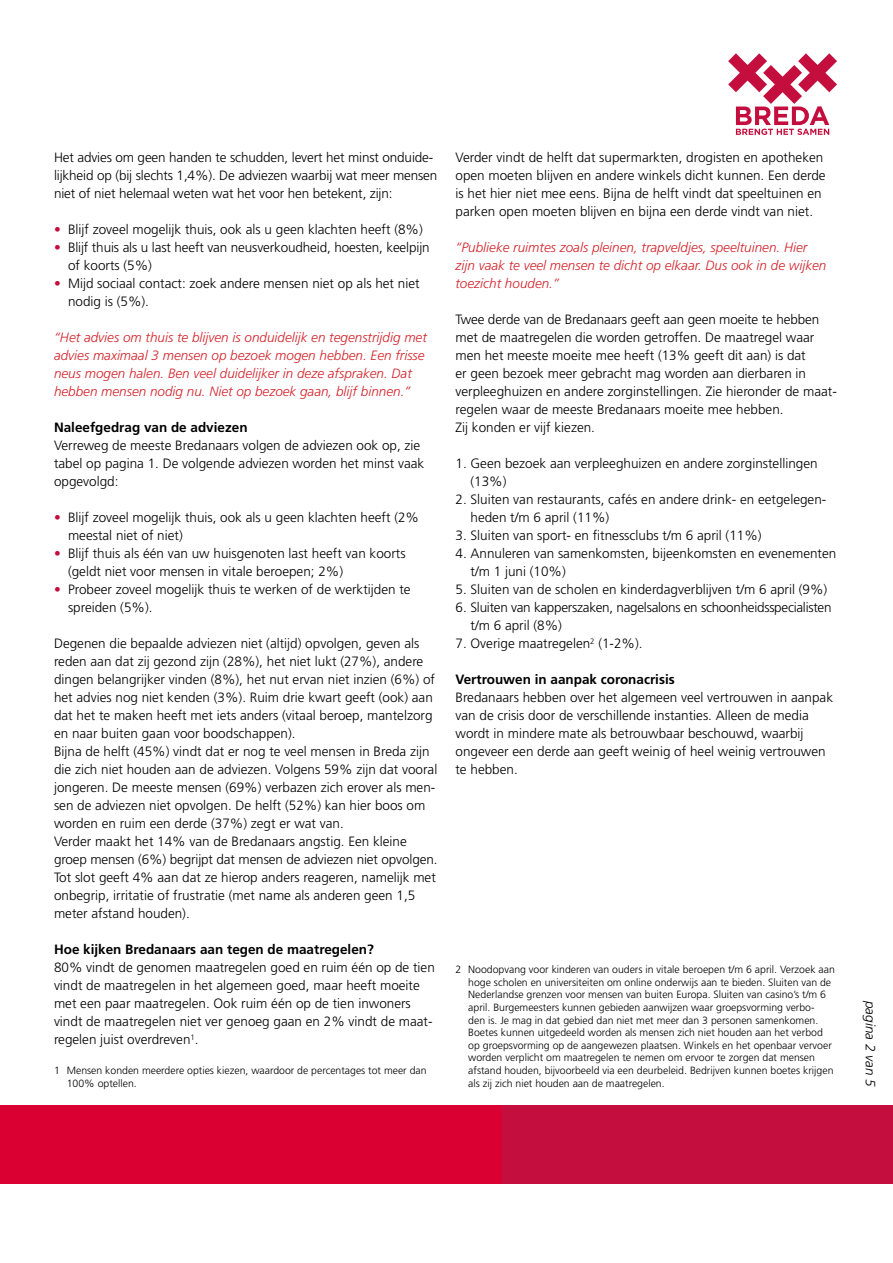
<style>
.page{position:relative;width:893px;height:1263px;background:#fff}
.page>*{position:absolute;margin:0;border:0;box-sizing:border-box;transform-origin:0 0}
.P_basistekst{font:300 13.5px/18px "Frutiger LT Std";color:#000}
.P_basistekst-2{font:italic 300 13.5px/18px "Frutiger LT Std";color:#d2232a}
.P_basistekst-3{font:300 13.5px/18px "Frutiger LT Std";letter-spacing:-.02em;color:#000}
._2_kopje{font:700 13.5px "Frutiger LT Std";color:#000}
.P_basistekst-4{font:700 13.5px "Frutiger LT Std";color:#000}
.t1{font:italic 300 13.5px "Frutiger LT Std";color:#000}
.P_Voetnoot{font:300 10.5px/12.6px "Frutiger LT Std";color:#000}
.s1{color:#c40e3e}
</style>
<div class="page">
<div style="left:0;top:1105px;width:517px;height:79px;background:#db0032"></div>
<div style="left:502px;top:1105px;width:391px;height:79px;background:#c40e3e"></div>
<svg style="left:728px;top:53px;width:109px;height:82px"></svg>
<p class="P_basistekst" style="left:54px;top:149px;width:385px">Het advies om geen handen te schudden, levert het minst onduide&shy;lijkheid op (bij slechts 1,4%). De adviezen waarbij wat meer mensen niet of niet helemaal weten wat het voor hen betekent, zijn:</p>
<p class="P_basistekst" style="left:54px;top:221px;width:370px"><span class="s1">•</span> Blijf zoveel mogelijk thuis, ook als u geen klachten heeft (8%)</p>
<p class="P_basistekst" style="left:68px;top:239px;width:363px;text-indent:-14px"><span class="s1">•</span> Blijf thuis als u last heeft van neusverkoudheid, hoesten, keelpijn of koorts (5%)</p>
<p class="P_basistekst" style="left:68px;top:275px;width:353px;text-indent:-14px"><span class="s1">•</span> Mijd sociaal contact: zoek andere mensen niet op als het niet nodig is (5%).</p>
<p class="P_basistekst-2" style="left:54px;top:328px;width:374px">“Het advies om thuis te blijven is onduidelijk en tegenstrijdig met advies maximaal 3 mensen op bezoek mogen hebben. Een frisse neus mogen halen. Ben veel duidelijker in deze afspraken. Dat hebben mensen nodig nu. Niet op bezoek gaan, blijf binnen.”</p>
<p class="_2_kopje" style="left:54px;top:419px;width:195px">Naleefgedrag van de adviezen</p>
<p class="P_basistekst" style="left:54px;top:437px;width:372px">Verreweg de meeste Bredanaars volgen de adviezen ook op, zie tabel op pagina 1. De volgende adviezen worden het minst vaak opgevolgd:</p>
<p class="P_basistekst" style="left:68px;top:509px;width:353px;text-indent:-14px"><span class="s1">•</span> Blijf zoveel mogelijk thuis, ook als u geen klachten heeft (2% meestal niet of niet)</p>
<p class="P_basistekst" style="left:68px;top:545px;width:339px;text-indent:-14px"><span class="s1">•</span> Blijf thuis als één van uw huisgenoten last heeft van koorts (geldt niet voor mensen in vitale beroepen; 2%)</p>
<p class="P_basistekst" style="left:68px;top:581px;width:344px;text-indent:-14px"><span class="s1">•</span> Probeer zoveel mogelijk thuis te werken of de werktijden te spreiden (5%).</p>
<p class="P_basistekst" style="left:54px;top:635px;width:383px">Degenen die bepaalde adviezen niet (altijd) opvolgen, geven als reden aan dat zij gezond zijn (28%), het niet lukt (27%), andere dingen belangrijker vinden (8%), het nut ervan niet inzien (6%) of het advies nog niet kenden (3%). Ruim drie kwart geeft (ook) aan dat het te maken heeft met iets anders (vitaal beroep, mantelzorg en naar buiten gaan voor boodschappen).</p>
<p class="P_basistekst" style="left:54px;top:743px;width:385px">Bijna de helft (45%) vindt dat er nog te veel mensen in Breda zijn die zich niet houden aan de adviezen. Volgens 59% zijn dat vooral jongeren. De meeste mensen (69%) verbazen zich erover als men&shy;sen de adviezen niet opvolgen. De helft (52%) kan hier boos om worden en ruim een derde (37%) zegt er wat van.<br>Verder maakt het 14% van de Bredanaars angstig. Een kleine groep mensen (6%) begrijpt dat mensen de adviezen niet opvolgen.<br>Tot slot geeft 4% aan dat ze hierop anders reageren, namelijk met onbegrip, irritatie of frustratie (met name als anderen geen 1,5 meter afstand houden).</p>
<p class="P_basistekst-4" style="left:54px;top:941px;width:321px">Hoe kijken Bredanaars aan tegen de maatregelen?</p>
<p class="P_basistekst" style="left:54px;top:959px;width:382px">80% vindt de genomen maatregelen goed en ruim één op de tien vindt de maatregelen in het algemeen goed, maar heeft moeite met een paar maatregelen. Ook ruim één op de tien inwoners vindt de maatregelen niet ver genoeg gaan en 2% vindt de maat&shy;regelen juist overdreven<sup>1</sup>.</p>
<p class="P_Voetnoot" style="left:67px;top:1064px;width:361px;text-indent:-13px">1 Mensen konden meerdere opties kiezen, waardoor de percentages tot meer dan<br>100% optellen.</p>
<p class="P_basistekst" style="left:455px;top:149px;width:372px">Verder vindt de helft dat supermarkten, drogisten en apotheken open moeten blijven en andere winkels dicht kunnen. Een derde is het hier niet mee eens. Bijna de helft vindt dat speeltuinen en parken open moeten blijven en bijna een derde vindt van niet.</p>
<p class="P_basistekst-2" style="left:455px;top:238px;width:372px">“Publieke ruimtes zoals pleinen, trapveldjes, speeltuinen. Hier zijn vaak te veel mensen te dicht op elkaar. Dus ook in de wijken toezicht houden.”</p>
<p class="P_basistekst" style="left:455px;top:311px;width:383px">Twee derde van de Bredanaars geeft aan geen moeite te hebben met de maatregelen die worden getroffen. De maatregel waar men het meeste moeite mee heeft (13% geeft dit aan) is dat<br>er geen bezoek meer gebracht mag worden aan dierbaren in verpleeghuizen en andere zorginstellingen. Zie hieronder de maat&shy;regelen waar de meeste Bredanaars moeite mee hebben.<br>Zij konden er vijf kiezen.</p>
<p class="P_basistekst" style="left:470px;top:455px;width:349px;text-indent:-15px">1. Geen bezoek aan verpleeghuizen en andere zorginstellingen (13%)</p>
<p class="P_basistekst" style="left:470px;top:491px;width:357px;text-indent:-15px">2. Sluiten van restaurants, cafés en andere drink- en eetgelegen&shy;heden t/m 6 april (11%)</p>
<p class="P_basistekst" style="left:455px;top:527px;width:308px">3. Sluiten van sport- en fitnessclubs t/m 6 april (11%)</p>
<p class="P_basistekst" style="left:470px;top:545px;width:367px;text-indent:-15px">4. Annuleren van samenkomsten, bijeenkomsten en evenementen t/m 1 juni (10%)</p>
<p class="P_basistekst" style="left:455px;top:581px;width:373px">5. Sluiten van de scholen en kinderdagverblijven t/m 6 april (9%)</p>
<p class="P_basistekst-3" style="left:470px;top:599px;width:363px;text-indent:-15px">6. Sluiten van kapperszaken, nagelsalons en schoonheidsspecialisten t/m 6 april (8%)</p>
<p class="P_basistekst" style="left:455px;top:635px;width:189px">7. Overige maatregelen<sup>2</sup> (1-2%).</p>
<p class="_2_kopje" style="left:455px;top:671px;width:221px">Vertrouwen in aanpak coronacrisis</p>
<p class="P_basistekst" style="left:455px;top:689px;width:379px">Bredanaars hebben over het algemeen veel vertrouwen in aanpak van de crisis door de verschillende instanties. Alleen de media wordt in mindere mate als betrouwbaar beschouwd, waarbij ongeveer een derde aan geeft weinig of heel weinig vertrouwen te hebben.</p>
<p class="P_Voetnoot" style="left:468px;top:963px;width:368px;text-indent:-13px">2 Noodopvang voor kinderen van ouders in vitale beroepen t/m 6 april. Verzoek aan hoge scholen en universiteiten om online onderwijs aan te bieden. Sluiten van de Nederlandse grenzen voor mensen van buiten Europa. Sluiten van casino’s t/m 6 april. Burgemeesters kunnen gebieden aanwijzen waar groepsvorming verbo-<br>den is. Je mag in dat gebied dan niet met meer dan 3 personen samenkomen.<br>Boetes kunnen uitgedeeld worden als mensen zich niet houden aan het verbod op groepsvorming op de aangewezen plaatsen. Winkels en het openbaar vervoer worden verplicht om maatregelen te nemen om ervoor te zorgen dat mensen afstand houden, bijvoorbeeld via een deurbeleid. Bedrijven kunnen boetes krijgen als zij zich niet houden aan de maatregelen.</p>
<p class="t1" style="left:878px;top:1001px;width:87px;rotate:90deg">pagina 2 van 5</p>
</div>
